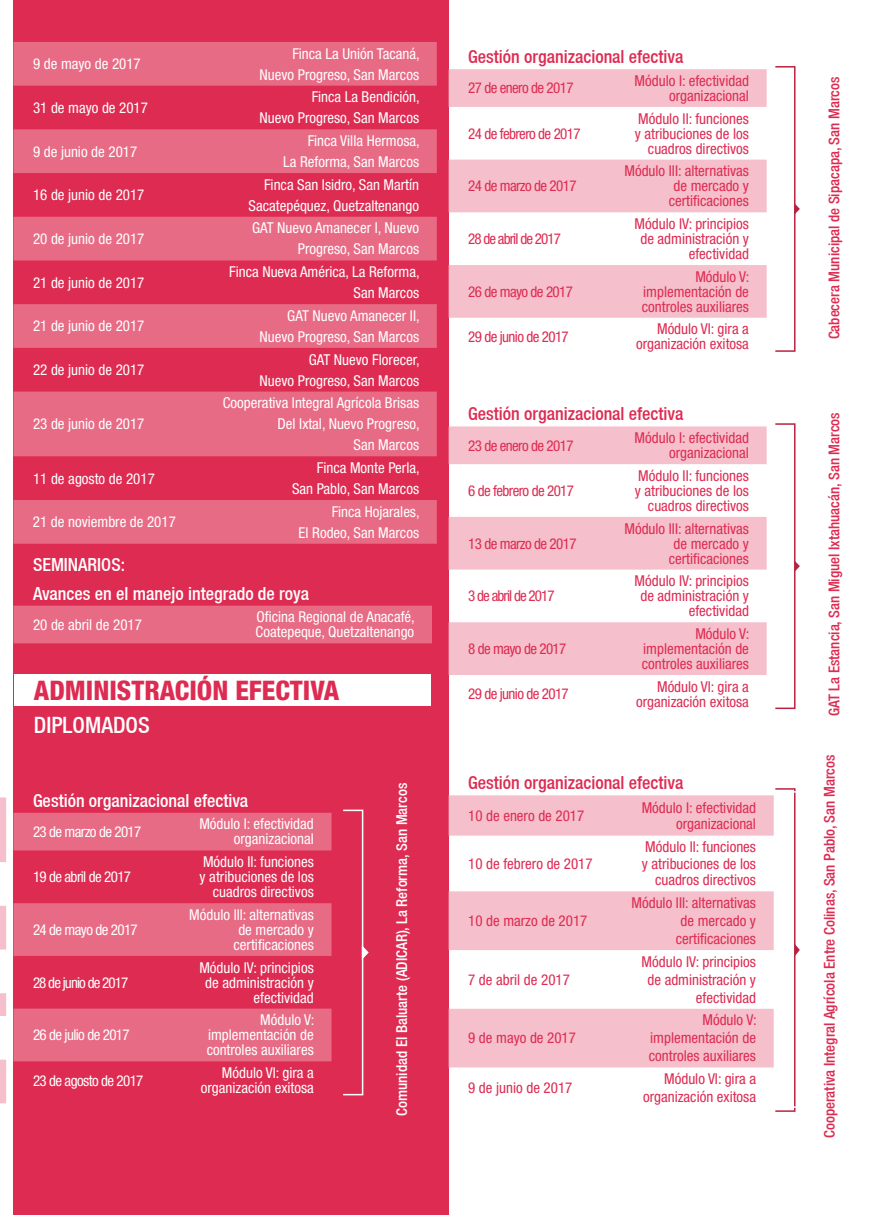
<style>
.page{position:relative;width:891px;height:1215px;background:#fff}
.page>*{position:absolute;margin:0;border:0;box-sizing:border-box;transform-origin:0 0}
.t1{font:800 condensed 27px "Helvetica Neue LT Std";color:#de2b52}
.t2{font:500 condensed 22.5px "Helvetica Neue LT";color:#fff}
.t3{font:500 condensed 18px "Helvetica Neue LT";color:#de2b52}
.t4{font:500 condensed 18px/28.2px "Helvetica Neue LT";color:#fff}
.t5{font:condensed 15px/21px "Helvetica Neue LT Std";color:#fff;text-align:right}
.t6{font:condensed 15px/15px "Helvetica Neue LT Std";color:#de2b52;text-align:right}
.t7{font:condensed 15px "Helvetica Neue LT Std";letter-spacing:-.04em;color:#de2b52}
.t8{font:500 condensed 15px "Helvetica Neue LT";color:#de2b52}
.t9{font:condensed 15px "Helvetica Neue LT Std";letter-spacing:-.04em;color:#fff}
.t10{font:500 condensed 15px "Helvetica Neue LT";color:#fff}
.t11{font:condensed 15px "Helvetica Neue LT Std";letter-spacing:-.06em;color:#de2b52}
.t12{font:condensed 15px "Helvetica Neue LT Std";letter-spacing:-.06em;color:#fff}
</style>
<div class="page">
<div style="left:14px;top:0;width:435px;height:1215px;background:#de2b52"></div>
<svg style="left:14px;top:42px;width:423px;height:306px;fill:#e86b86"></svg>
<svg style="left:14px;top:392px;width:423px;height:152px;fill:#e86b86"></svg>
<div style="left:14px;top:606px;width:418px;height:37px;background:#e86b86"></div>
<svg style="left:14px;top:813px;width:318px;height:248px;fill:#e86b86"></svg>
<div style="left:14px;top:674px;width:417px;height:32px;background:#fff"></div>
<div style="left:342px;top:810px;width:21px;height:285px;border:2px solid #fff"></div>
<svg style="left:360px;top:943px;width:9px;height:19px"></svg>
<svg style="left:449px;top:69px;width:318px;height:249px;fill:#f5c0cb"></svg>
<div style="left:775px;top:66px;width:21px;height:286px;border:2px solid #ba2140"></div>
<svg style="left:795px;top:204px;width:5px;height:10px"></svg>
<svg style="left:449px;top:426px;width:318px;height:249px;fill:#f5c0cb"></svg>
<div style="left:775px;top:423px;width:21px;height:286px;border:2px solid #ba2140"></div>
<svg style="left:795px;top:561px;width:5px;height:11px"></svg>
<div style="left:775px;top:788px;width:21px;height:324px;border:2px solid #ba2140"></div>
<svg style="left:795px;top:944px;width:5px;height:12px"></svg>
<svg style="left:0;top:797px;width:6px;height:306px"></svg>
<svg style="left:449px;top:795px;width:325px;height:272px;fill:#f5c0cb"></svg>
<p class="t5" style="left:33px;top:53px;width:109px">9 de mayo de 2017</p>
<p class="t5" style="left:260px;top:43px;width:162px">Finca La Unión Tacaná,<br>Nuevo Progreso, San Marcos</p>
<p class="t5" style="left:33px;top:97px;width:117px">31 de mayo de 2017</p>
<p class="t5" style="left:260px;top:86px;width:162px">Finca La Bendición,<br>Nuevo Progreso, San Marcos</p>
<p class="t5" style="left:33px;top:141px;width:106px">9 de junio de 2017</p>
<p class="t5" style="left:283px;top:130px;width:138px">Finca Villa Hermosa,<br>La Reforma, San Marcos</p>
<p class="t5" style="left:33px;top:184px;width:113px">16 de junio de 2017</p>
<p class="t5" style="left:249px;top:174px;width:172px">Finca San Isidro, San Martín<br>Sacatepéquez, Quetzaltenango</p>
<p class="t5" style="left:33px;top:228px;width:113px">20 de junio de 2017</p>
<p class="t5" style="left:252px;top:218px;width:169px">GAT Nuevo Amanecer I, Nuevo<br>Progreso, San Marcos</p>
<p class="t5" style="left:33px;top:272px;width:113px">21 de junio de 2017</p>
<p class="t5" style="left:229px;top:261px;width:192px">Finca Nueva América, La Reforma,<br>San Marcos</p>
<p class="t5" style="left:33px;top:315px;width:113px">21 de junio de 2017</p>
<p class="t5" style="left:260px;top:305px;width:162px">GAT Nuevo Amanecer II,<br>Nuevo Progreso, San Marcos</p>
<p class="t5" style="left:33px;top:359px;width:113px">22 de junio de 2017</p>
<p class="t5" style="left:260px;top:349px;width:162px">GAT Nuevo Florecer,<br>Nuevo Progreso, San Marcos</p>
<p class="t5" style="left:33px;top:413px;width:113px">23 de junio de 2017</p>
<p class="t5" style="left:223px;top:392px;width:198px">Cooperativa Integral Agrícola Brisas<br>Del Ixtal, Nuevo Progreso,<br>San Marcos</p>
<p class="t5" style="left:33px;top:468px;width:123px">11 de agosto de 2017</p>
<p class="t5" style="left:292px;top:457px;width:129px">Finca Monte Perla,<br>San Pablo, San Marcos</p>
<p class="t5" style="left:33px;top:511px;width:144px">21 de noviembre de 2017</p>
<p class="t5" style="left:299px;top:501px;width:123px">Finca Hojarales,<br>El Rodeo, San Marcos</p>
<p class="t4" style="left:33px;top:551px;width:278px">SEMINARIOS:<br>Avances en el manejo integrado de roya</p>
<p class="t5" style="left:33px;top:614px;width:110px">20 de abril de 2017</p>
<p class="t5" style="left:256px;top:609px;width:161px;line-height:15px;text-align:left">Oficina Regional de Anacafé,<br>Coatepeque, Quetzaltenango</p>
<h1 class="t1" style="left:34px;top:673px;width:307px">ADMINISTRACIÓN EFECTIVA</h1>
<h2 class="t2" style="left:34px;top:712px;width:117px">DIPLOMADOS</h2>
<p class="t4" style="left:33px;top:786px;width:217px">Gestión organizacional efectiva</p>
<p class="t9" style="left:33px;top:823px;width:110px">23 de marzo de 2017</p>
<p class="t5" style="left:199px;top:817px;width:116px;line-height:15px">Módulo I: efectividad organizacional</p>
<p class="t9" style="left:33px;top:868px;width:100px">19 de abril de 2017</p>
<p class="t5" style="left:200px;top:854px;width:116px;line-height:15px">Módulo II: funciones y atribuciones de los cuadros directivos</p>
<p class="t9" style="left:33px;top:921px;width:106px">24 de mayo de 2017</p>
<p class="t12" style="left:33px;top:974px;width:97px">28 de junio de 2017</p>
<p class="t9" style="left:33px;top:1026px;width:98px">26 de julio de 2017</p>
<p class="t5" style="left:189px;top:907px;width:126px;line-height:15px">Módulo III: alternativas de mercado y certificaciones</p>
<p class="t5" style="left:199px;top:960px;width:116px;line-height:15px">Módulo IV: principios de administración y efectividad</p>
<p class="t5" style="left:207px;top:1012px;width:109px;line-height:15px;text-align:justify;text-indent:54px">Módulo V: implementación de controles auxiliares</p>
<p class="t9" style="left:33px;top:1072px;width:112px">23 de agosto de 2017</p>
<p class="t5" style="left:201px;top:1065px;width:114px;line-height:15px">Módulo VI: gira a organización exitosa</p>
<p class="t10" style="left:393px;top:1116px;width:334px;rotate:-90deg">Comunidad El Baluarte (ADICAR), La Reforma, San Marcos</p>
<p class="t3" style="left:468px;top:46px;width:217px">Gestión organizacional efectiva</p>
<p class="t7" style="left:468px;top:79px;width:107px">27 de enero de 2017</p>
<p class="t6" style="left:635px;top:73px;width:116px">Módulo I: efectividad organizacional</p>
<p class="t7" style="left:468px;top:125px;width:114px">24 de febrero de 2017</p>
<p class="t6" style="left:635px;top:111px;width:116px">Módulo II: funciones y atribuciones de los cuadros directivos</p>
<p class="t7" style="left:468px;top:177px;width:110px">24 de marzo de 2017</p>
<p class="t11" style="left:468px;top:230px;width:94px">28 de abril de 2017</p>
<p class="t7" style="left:468px;top:283px;width:106px">26 de mayo de 2017</p>
<p class="t6" style="left:624px;top:163px;width:126px">Módulo III: alternativas de mercado y certificaciones</p>
<p class="t6" style="left:635px;top:216px;width:116px">Módulo IV: principios de administración y efectividad</p>
<p class="t6" style="left:642px;top:269px;width:109px;text-align:justify;text-indent:54px">Módulo V: implementación de controles auxiliares</p>
<p class="t7" style="left:468px;top:328px;width:102px">29 de junio de 2017</p>
<p class="t6" style="left:636px;top:322px;width:114px">Módulo VI: gira a organización exitosa</p>
<p class="t3" style="left:468px;top:403px;width:217px">Gestión organizacional efectiva</p>
<p class="t7" style="left:468px;top:437px;width:107px">23 de enero de 2017</p>
<p class="t6" style="left:635px;top:430px;width:116px">Módulo I: efectividad organizacional</p>
<p class="t7" style="left:468px;top:482px;width:107px">6 de febrero de 2017</p>
<p class="t6" style="left:635px;top:468px;width:116px">Módulo II: funciones y atribuciones de los cuadros directivos</p>
<p class="t7" style="left:468px;top:535px;width:110px">13 de marzo de 2017</p>
<p class="t11" style="left:468px;top:587px;width:88px">3 de abril de 2017</p>
<p class="t7" style="left:468px;top:640px;width:100px">8 de mayo de 2017</p>
<p class="t6" style="left:624px;top:521px;width:126px">Módulo III: alternativas de mercado y certificaciones</p>
<p class="t6" style="left:635px;top:573px;width:116px">Módulo IV: principios de administración y efectividad</p>
<p class="t6" style="left:642px;top:626px;width:109px;text-align:justify;text-indent:54px">Módulo V: implementación de controles auxiliares</p>
<p class="t7" style="left:468px;top:685px;width:102px">29 de junio de 2017</p>
<p class="t6" style="left:636px;top:679px;width:114px">Módulo VI: gira a organización exitosa</p>
<p class="t3" style="left:468px;top:772px;width:217px">Gestión organizacional efectiva</p>
<p class="t6" style="left:468px;top:808px;width:118px">10 de enero de 2017</p>
<p class="t6" style="left:642px;top:799px;width:116px;line-height:16.5px">Módulo I: efectividad organizacional</p>
<p class="t6" style="left:468px;top:856px;width:126px">10 de febrero de 2017</p>
<p class="t6" style="left:642px;top:839px;width:116px;line-height:16.5px">Módulo II: funciones y atribuciones de los cuadros directivos</p>
<p class="t6" style="left:468px;top:913px;width:121px">10 de marzo de 2017</p>
<p class="t6" style="left:468px;top:972px;width:103px">7 de abril de 2017</p>
<p class="t6" style="left:468px;top:1031px;width:109px">9 de mayo de 2017</p>
<p class="t6" style="left:632px;top:894px;width:126px;line-height:18px">Módulo III: alternativas de mercado y certificaciones</p>
<p class="t6" style="left:642px;top:952px;width:116px;line-height:18px">Módulo IV: principios de administración y efectividad</p>
<p class="t6" style="left:649px;top:1011px;width:109px;line-height:18px;text-align:justify;text-indent:54px">Módulo V: implementación de controles auxiliares</p>
<p class="t6" style="left:468px;top:1080px;width:106px">9 de junio de 2017</p>
<p class="t6" style="left:643px;top:1070px;width:114px;line-height:18px">Módulo VI: gira a organización exitosa</p>
<p class="t8" style="left:825px;top:339px;width:264px;rotate:-90deg">Cabecera Municipal de Sipacapa, San Marcos</p>
<p class="t8" style="left:825px;top:716px;width:305px;rotate:-90deg">GAT La Estancia, San Miguel Ixtahuacán, San Marcos</p>
<p class="t8" style="left:821px;top:1138px;width:385px;rotate:-90deg">Cooperativa Integral Agrícola Entre Colinas, San Pablo, San Marcos</p>
</div>
